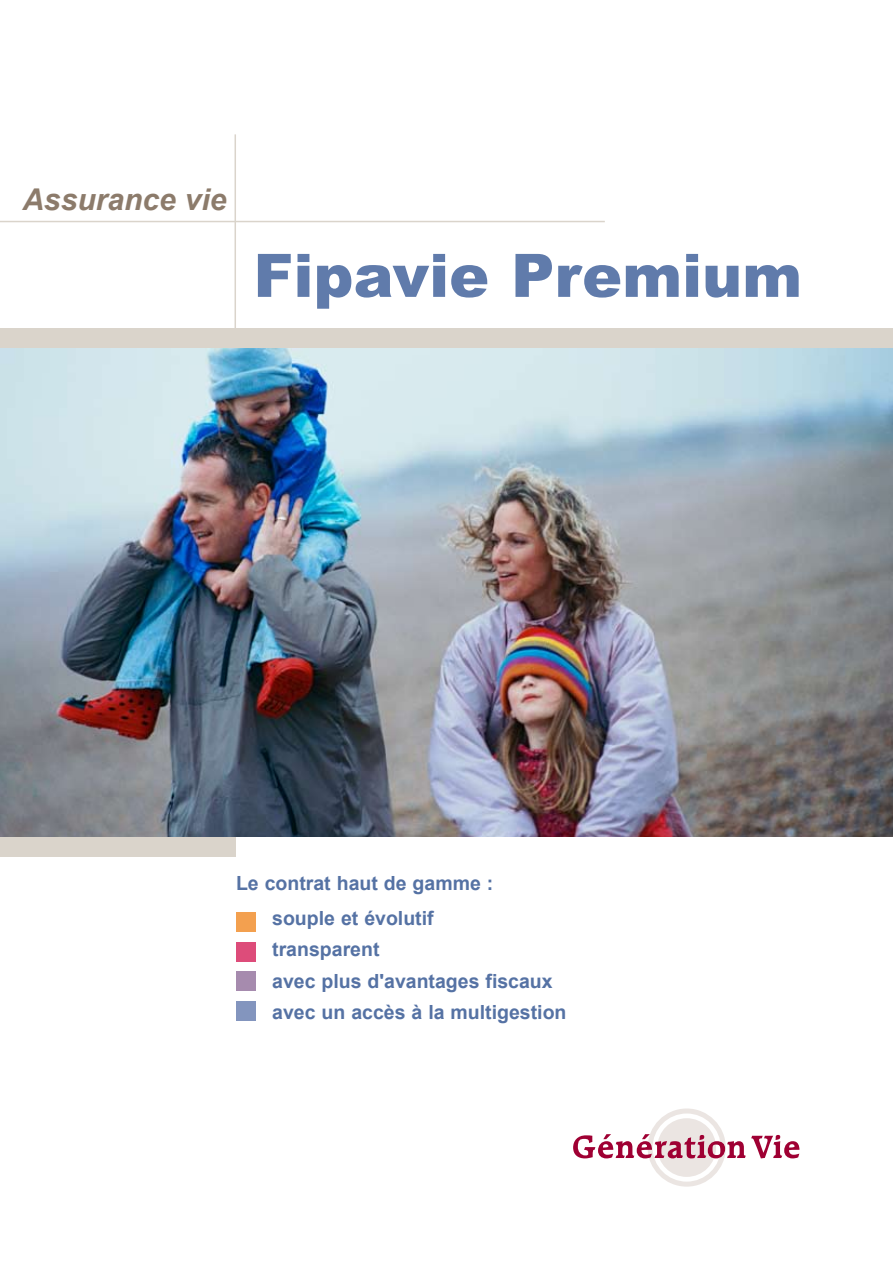
<style>
.page{position:relative;width:893px;height:1263px;background:#fff}
.page>*{position:absolute;margin:0;border:0;box-sizing:border-box;transform-origin:0 0}
.t1{font:900 60px "Arial";color:#607bab}
.t2{font:italic 700 30px "Arial";color:#8c7b6b}
.t3{font:700 19.5px/31.2px "Arial";color:#5572a4}
</style>
<div class="page">
<div style="left:0;top:328px;width:893px;height:21px;background:#dad4cb"></div>
<svg style="left:573px;top:1108px;width:226px;height:78px"></svg>
<div style="left:0;top:837px;width:236px;height:19px;background:#dad4cb"></div>
<hr style="left:235px;top:134px;width:1px;height:194px;background:#dad4cb">
<hr style="left:0;top:221px;width:605px;height:1px;background:#dad4cb">
<img style="left:0;top:349px;width:893px;height:488px">
<div style="left:236px;top:912px;width:19px;height:19px;background:#f3a04f"></div>
<div style="left:236px;top:942px;width:19px;height:19px;background:#dd4c7a"></div>
<div style="left:236px;top:972px;width:19px;height:19px;background:#a68bae"></div>
<div style="left:236px;top:1001px;width:19px;height:19px;background:#8395be"></div>
<h2 class="t2" style="left:22px;top:180px;width:206px">Assurance vie</h2>
<h1 class="t1" style="left:253px;top:232px;width:550px">Fipavie Premium</h1>
<p class="t3" style="left:236px;top:868px;width:259px">Le contrat haut de gamme :</p>
<p class="t3" style="left:272px;top:903px;width:296px">souple et évolutif<br>transparent<br>avec plus d'avantages fiscaux avec un accès à la multigestion</p>
</div>
